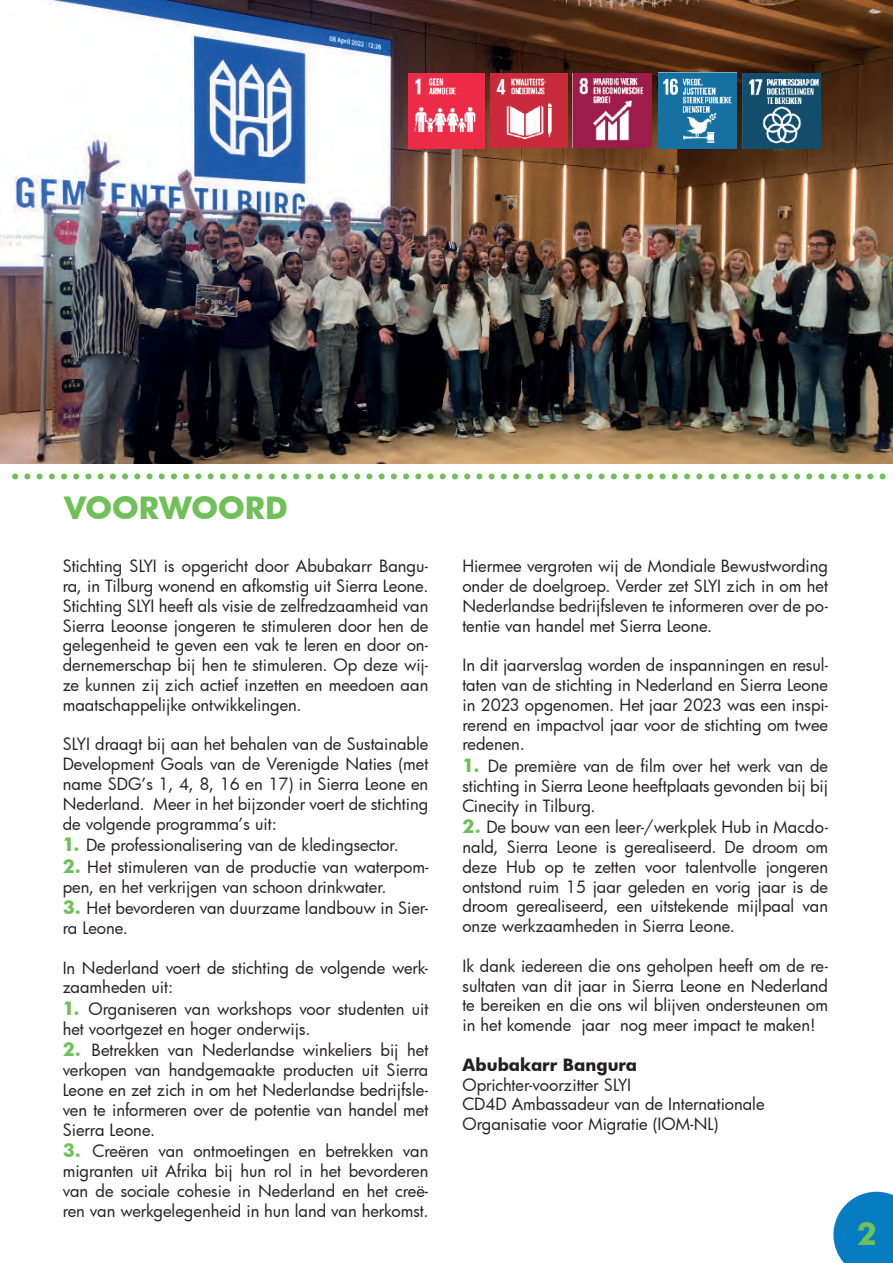
<style>
.page{position:relative;width:893px;height:1263px;background:#fff}
.page>*{position:absolute;margin:0;border:0;box-sizing:border-box;transform-origin:0 0}
.t1{font:700 30px "Futura";color:#6fc058}
.t2{font:16.5px/19.8px "Futura";color:#231f20;text-align:justify}
.t3{font:700 16.5px "Futura";color:#231f20}
.s1{font-weight:700;font-size:18px;color:#6fc058}
</style>
<div class="page">
<svg style="left:833px;top:1192px;width:60px;height:71px;background:#258cc9"></svg>
<img style="left:0;top:0;width:893px;height:463px">
<svg style="left:15px;top:473px;width:871px;height:6px"></svg>
<img style="left:408px;top:73px;width:76px;height:76px">
<img style="left:742px;top:73px;width:79px;height:75px">
<img style="left:490px;top:73px;width:77px;height:75px">
<img style="left:573px;top:73px;width:79px;height:75px">
<img style="left:658px;top:73px;width:78px;height:75px">
<h1 class="t1" style="left:64px;top:487px;width:225px">VOORWOORD</h1>
<p class="t2" style="left:63px;top:556px;width:367px">Stichting SLYI is opgericht door Abubakarr Bangu&shy;ra, in Tilburg wonend en afkomstig uit Sierra Leone.<br>Stichting SLYI heeft als visie de zelfredzaamheid van Sierra Leoonse jongeren te stimuleren door hen de gelegenheid te geven een vak te leren en door on&shy;dernemerschap bij hen te stimuleren. Op deze wij&shy;ze kunnen zij zich actief inzetten en meedoen aan maatschappelijke ontwikkelingen.</p>
<p class="t2" style="left:63px;top:734px;width:367px">SLYI draagt bij aan het behalen van de Sustainable Development Goals van de Verenigde Naties (met name SDG’s 1, 4, 8, 16 en 17) in Sierra Leone en Nederland. Meer in het bijzonder voert de stichting de volgende programma’s uit:</p>
<p class="t2" style="left:63px;top:835px;width:338px"><span class="s1">1.</span> De professionalisering van de kledingsector.</p>
<p class="t2" style="left:63px;top:856px;width:367px"><span class="s1">2.</span> Het stimuleren van de productie van waterpom&shy;pen, en het verkrijgen van schoon drinkwater.</p>
<p class="t2" style="left:63px;top:898px;width:367px"><span class="s1">3.</span> Het bevorderen van duurzame landbouw in Sier&shy;ra Leone.</p>
<p class="t2" style="left:63px;top:957px;width:367px">In Nederland voert de stichting de volgende werk&shy;zaamheden uit:</p>
<p class="t2" style="left:63px;top:999px;width:367px"><span class="s1">1.</span> Organiseren van workshops voor studenten uit het voortgezet en hoger onderwijs.</p>
<p class="t2" style="left:63px;top:1040px;width:367px"><span class="s1">2.</span> Betrekken van Nederlandse winkeliers bij het verkopen van handgemaakte producten uit Sierra Leone en zet zich in om het Nederlandse bedrijfsle&shy;ven te informeren over de potentie van handel met Sierra Leone.</p>
<p class="t2" style="left:63px;top:1141px;width:367px"><span class="s1">3.</span> Creëren van ontmoetingen en betrekken van migranten uit Afrika bij hun rol in het bevorderen van de sociale cohesie in Nederland en het creë&shy;ren van werkgelegenheid in hun land van herkomst.</p>
<p class="t2" style="left:462px;top:556px;width:367px">Hiermee vergroten wij de Mondiale Bewustwording onder de doelgroep. Verder zet SLYI zich in om het Nederlandse bedrijfsleven te informeren over de po&shy;tentie van handel met Sierra Leone.</p>
<p class="t2" style="left:462px;top:655px;width:367px">In dit jaarverslag worden de inspanningen en resul&shy;taten van de stichting in Nederland en Sierra Leone in 2023 opgenomen. Het jaar 2023 was een inspi&shy;rerend en impactvol jaar voor de stichting om twee redenen.</p>
<p class="t2" style="left:462px;top:756px;width:367px"><span class="s1">1.</span> De première van de film over het werk van de stichting in Sierra Leone heeftplaats gevonden bij bij Cinecity in Tilburg.</p>
<p class="t2" style="left:462px;top:817px;width:367px"><span class="s1">2.</span> De bouw van een leer-/werkplek Hub in Macdo&shy;nald, Sierra Leone is gerealiseerd. De droom om deze Hub op te zetten voor talentvolle jongeren ontstond ruim 15 jaar geleden en vorig jaar is de droom gerealiseerd, een uitstekende mijlpaal van onze werkzaamheden in Sierra Leone.</p>
<p class="t2" style="left:462px;top:955px;width:367px">Ik dank iedereen die ons geholpen heeft om de re&shy;sultaten van dit jaar in Sierra Leone en Nederland te bereiken en die ons wil blijven ondersteunen om in het komende jaar nog meer impact te maken!</p>
<p class="t3" style="left:462px;top:1053px;width:176px">Abubakarr Bangura</p>
<p class="t2" style="left:462px;top:1074px;width:304px;text-align:left">Oprichter-voorzitter SLYI<br>CD4D Ambassadeur van de Internationale<br>Organisatie voor Migratie (IOM-NL)</p>
<h1 class="t1" style="left:857px;top:1213px;width:22px">2</h1>
</div>
